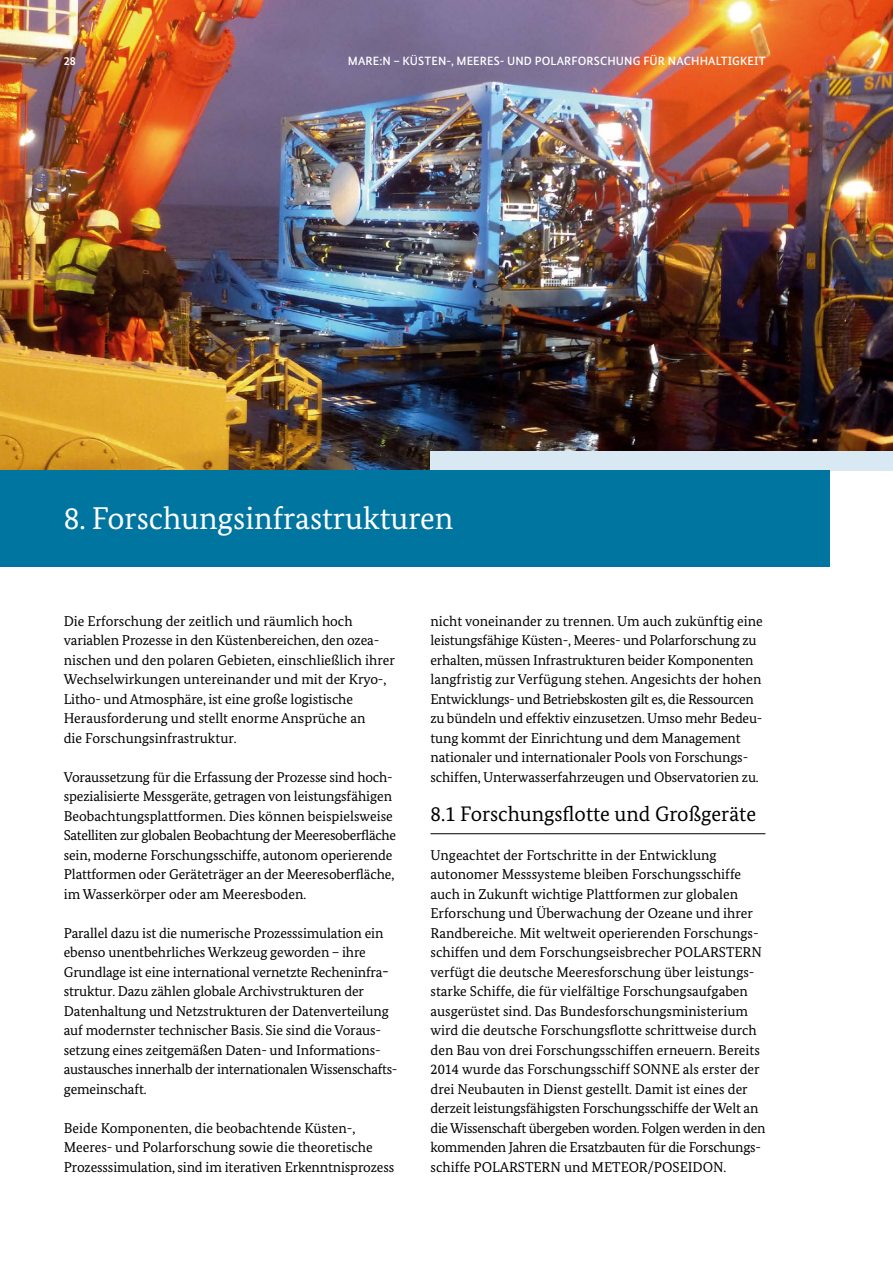
<style>
.page{position:relative;width:893px;height:1263px;background:#fff}
.page>*{position:absolute;margin:0;border:0;box-sizing:border-box;transform-origin:0 0}
.t1{font:31.5px "Bundes Serif";color:#fff}
.t2{font:21px "Bundes Serif";color:#000}
.t3{font:14.25px/19.5px "Bundes Serif";letter-spacing:-.01em;color:#000}
.t4{font:500 12px "Bundes Sans";letter-spacing:.01em;color:#fff}
.t5{font:700 12px "Bundes Sans";color:#fff}
</style>
<div class="page">
<img style="left:0;top:0;width:893px;height:470px">
<hr style="left:431px;top:833px;width:334px;height:1px;background:#000">
<div style="left:431px;top:451px;width:462px;height:19px;background:#d8e9f3"></div>
<div style="left:0;top:470px;width:829px;height:97px;background:#0075a0"></div>
<p class="t5" style="left:64px;top:53px;width:13px">28</p>
<p class="t4" style="left:348px;top:53px;width:419px">MARE:N – KÜSTEN-, MEERES- UND POLARFORSCHUNG FÜR NACHHALTIGKEIT</p>
<h3 class="t1" style="left:64px;top:499px;width:391px">8. Forschungsinfrastrukturen</h3>
<p class="t3" style="left:64px;top:611px;width:333px">Die Erforschung der zeitlich und räumlich hoch variablen Prozesse in den Küstenbereichen, den ozea&shy;nischen und den polaren Gebieten, einschließlich ihrer Wechselwirkungen untereinander und mit der Kryo-, Litho- und Atmosphäre, ist eine große logistische Herausforderung und stellt enorme Ansprüche an<br>die Forschungsinfrastruktur.</p>
<p class="t3" style="left:64px;top:767px;width:334px">Voraussetzung für die Erfassung der Prozesse sind hoch&shy;spezialisierte Messgeräte, getragen von leistungsfähigen Beobachtungsplattformen. Dies können beispielsweise Satelliten zur globalen Beobachtung der Meeresoberfläche sein, moderne Forschungsschiffe, autonom operierende Plattformen oder Geräteträger an der Meeresoberfläche, im Wasserkörper oder am Meeresboden.</p>
<p class="t3" style="left:64px;top:923px;width:335px">Parallel dazu ist die numerische Prozesssimulation ein ebenso unentbehrliches Werkzeug geworden – ihre Grundlage ist eine international vernetzte Recheninfra&shy;struktur. Dazu zählen globale Archivstrukturen der Datenhaltung und Netzstrukturen der Datenverteilung auf modernster technischer Basis. Sie sind die Voraus&shy;setzung eines zeitgemäßen Daten- und Informations&shy;austausches innerhalb der internationalen Wissenschafts&shy;gemeinschaft.</p>
<p class="t3" style="left:64px;top:1118px;width:332px">Beide Komponenten, die beobachtende Küsten-,<br>Meeres- und Polarforschung sowie die theoretische<br>Prozesssimulation, sind im iterativen Erkenntnisprozess</p>
<p class="t3" style="left:431px;top:611px;width:334px">nicht voneinander zu trennen. Um auch zukünftig eine leistungsfähige Küsten-, Meeres- und Polarforschung zu erhalten, müssen Infrastrukturen beider Komponenten langfristig zur Verfügung stehen. Angesichts der hohen Entwicklungs- und Betriebskosten gilt es, die Ressourcen zu bündeln und effektiv einzusetzen. Umso mehr Bedeu&shy;tung kommt der Einrichtung und dem Management nationaler und internationaler Pools von Forschungs&shy;schiffen, Unterwasserfahrzeugen und Observatorien zu.</p>
<h4 class="t2" style="left:431px;top:800px;width:327px">8.1 Forschungsflotte und Großgeräte</h4>
<p class="t3" style="left:431px;top:845px;width:336px">Ungeachtet der Fortschritte in der Entwicklung autonomer Messsysteme bleiben Forschungsschiffe auch in Zukunft wichtige Plattformen zur globalen Erforschung und Überwachung der Ozeane und ihrer Randbereiche. Mit weltweit operierenden Forschungs&shy;schiffen und dem Forschungseisbrecher POLARSTERN verfügt die deutsche Meeresforschung über leistungs&shy;starke Schiffe, die für vielfältige Forschungsaufgaben ausgerüstet sind. Das Bundesforschungsministerium wird die deutsche Forschungsflotte schrittweise durch den Bau von drei Forschungsschiffen erneuern. Bereits 2014 wurde das Forschungsschiff SONNE als erster der drei Neubauten in Dienst gestellt. Damit ist eines der derzeit leistungsfähigsten Forschungsschiffe der Welt an die Wissenschaft übergeben worden. Folgen werden in den kommenden Jahren die Ersatzbauten für die Forschungs&shy;schiffe POLARSTERN und METEOR/POSEIDON.</p>
</div>
